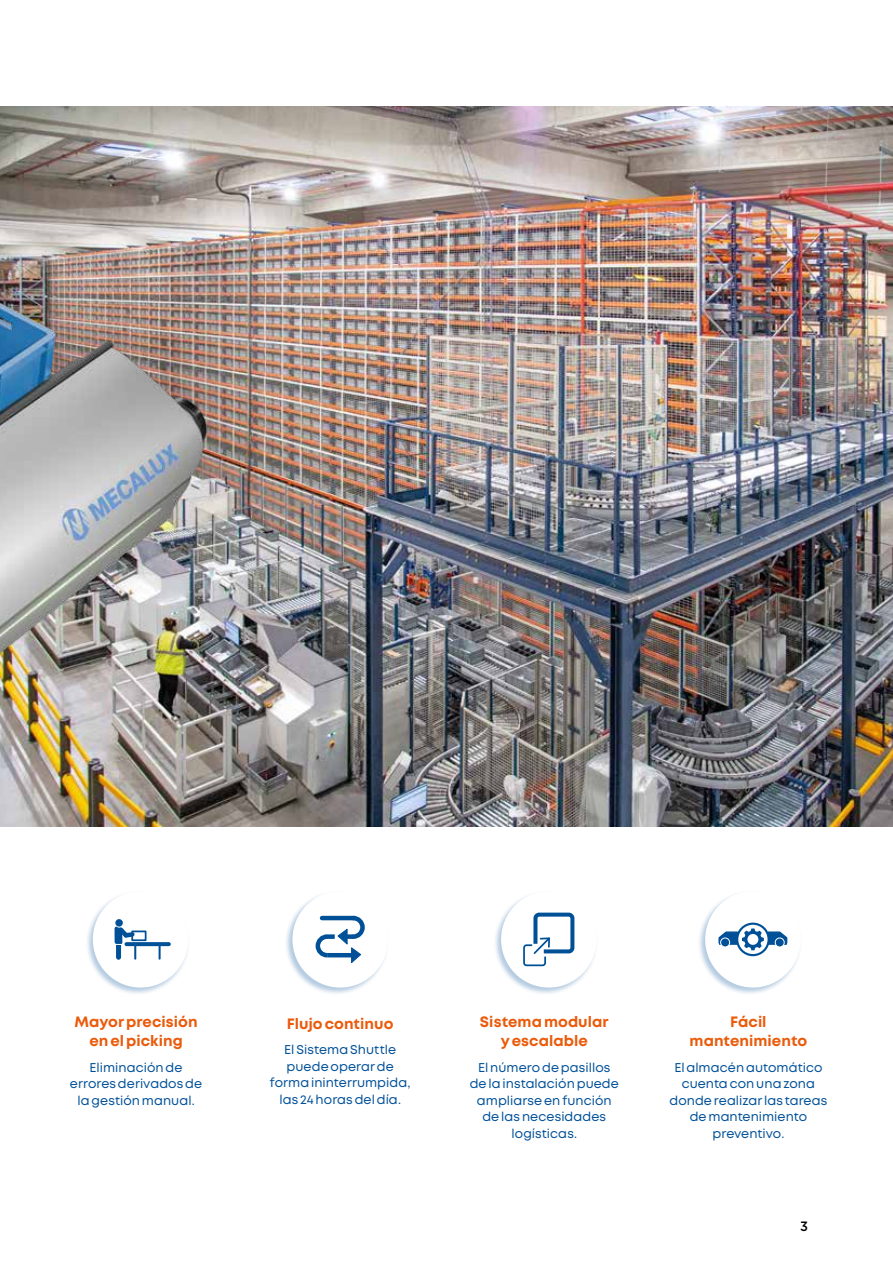
<style>
.page{position:relative;width:893px;height:1263px;background:#fff}
.page>*{position:absolute;margin:0;border:0;box-sizing:border-box;transform-origin:0 0}
.t1{font:700 15px/19.5px "Mont";letter-spacing:.005em;color:#ea5b0b;text-align:center}
.t2{font:500 13.5px "Gotham";color:#000;scale:.95 1}
.t3{font:12.75px/16.5px "Mont";letter-spacing:.005em;color:#005098;text-align:center}
</style>
<div class="page">
<img style="left:0;top:106px;width:893px;height:720px">
<div style="left:493px;top:890px;width:105px;height:105px;background:#005098;opacity:.3"></div>
<div style="left:501px;top:891px;width:95px;height:96px;background:#fff;border-radius:50%"></div>
<svg style="left:523px;top:912px;width:52px;height:55px"></svg>
<div style="left:285px;top:890px;width:104px;height:105px;background:#005098;opacity:.3"></div>
<div style="left:292px;top:891px;width:96px;height:96px;background:#fff;border-radius:50%"></div>
<svg style="left:315px;top:915px;width:50px;height:48px"></svg>
<div style="left:85px;top:890px;width:105px;height:105px;background:#005098;opacity:.3"></div>
<div style="left:93px;top:891px;width:95px;height:96px;background:#fff;border-radius:50%"></div>
<div style="left:131px;top:930px;width:16px;height:11px;border:2px solid #005098"></div>
<svg style="left:136px;top:942px;width:33px;height:4px"></svg>
<svg style="left:159px;top:944px;width:2px;height:15px"></svg>
<svg style="left:115px;top:919px;width:21px;height:41px"></svg>
<div style="left:697px;top:890px;width:105px;height:105px;background:#005098;opacity:.3"></div>
<div style="left:705px;top:891px;width:96px;height:96px;background:#fff;border-radius:50%"></div>
<svg style="left:737px;top:924px;width:32px;height:31px"></svg>
<div style="left:736px;top:922px;width:34px;height:34px;border:2px solid #005098;border-radius:50%"></div>
<svg style="left:718px;top:928px;width:70px;height:22px"></svg>
<img style="left:0;top:186px;width:269px;height:710px">
<p class="t1" style="left:75px;top:1012px;width:125px">Mayor precisión en el picking</p>
<p class="t3" style="left:70px;top:1059px;width:134px">Eliminación de errores derivados de la gestión manual.</p>
<p class="t1" style="left:287px;top:1014px;width:108px">Flujo continuo</p>
<p class="t3" style="left:270px;top:1042px;width:142px">El Sistema Shuttle puede operar de forma ininterrumpida, las 24 horas del día.</p>
<p class="t1" style="left:480px;top:1012px;width:130px">Sistema modular y escalable</p>
<p class="t3" style="left:470px;top:1059px;width:151px">El número de pasillos de la instalación puede ampliarse en función de las necesidades logísticas.</p>
<p class="t1" style="left:690px;top:1012px;width:119px">Fácil mantenimiento</p>
<p class="t3" style="left:669px;top:1059px;width:159px">El almacén automático cuenta con una zona donde realizar las tareas de mantenimiento preventivo.</p>
<p class="t2" style="left:800px;top:1218px;width:10px">3</p>
</div>
